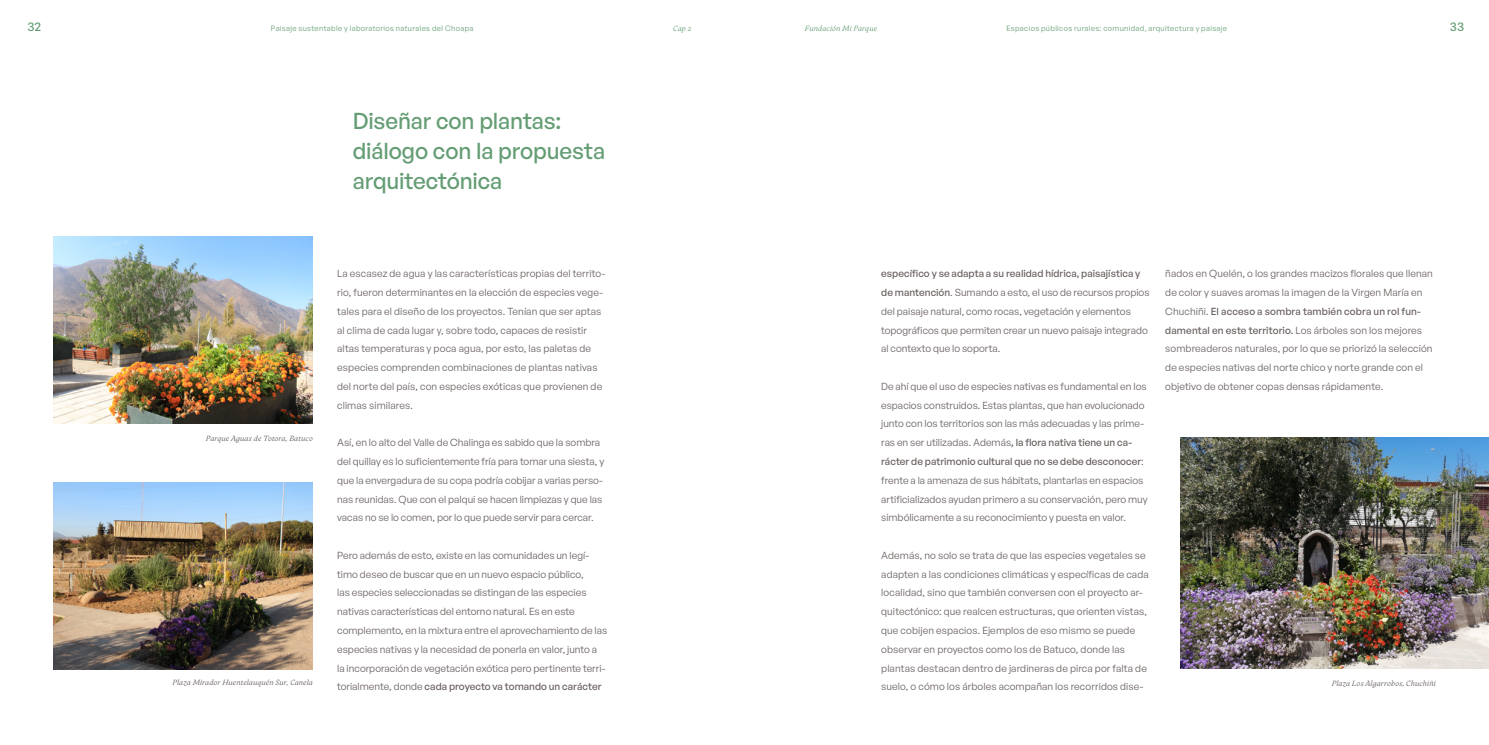
<style>
.page{position:relative;width:1489px;height:745px;background:#fff}
.page>*{position:absolute;margin:0;border:0;box-sizing:border-box;transform-origin:0 0}
.t1{font:500 22.5px/30px "General Sans";letter-spacing:-.005em;color:#649d74}
.t2{font:500 12.5px "General Sans";color:#649d74}
.t3{font:10px/18.8px "General Sans";letter-spacing:.005em;color:#675e5d}
.t4{font:7.5px "General Sans";letter-spacing:.045em;color:#649d74}
.t5{font:italic 7.5px "Neco";letter-spacing:.025em;color:#675e5d}
.t6{font:italic 7.5px "Neco";letter-spacing:.025em;color:#649d74}
.s1{font-weight:500}
</style>
<div class="page">
<img style="left:53px;top:236px;width:260px;height:187px">
<img style="left:53px;top:482px;width:260px;height:187px">
<img style="left:1180px;top:437px;width:308px;height:231px">
<p class="t2" style="left:27px;top:18px;width:15px">32</p>
<p class="t4" style="left:271px;top:23px;width:204px">Paisaje sustentable y laboratorios naturales del Choapa</p>
<p class="t6" style="left:673px;top:23px;width:20px">Cap 2</p>
<p class="t6" style="left:804px;top:23px;width:74px">Fundación Mi Parque</p>
<p class="t4" style="left:1006px;top:23px;width:222px">Espacios públicos rurales: comunidad, arquitectura y paisaje</p>
<p class="t2" style="left:1449px;top:18px;width:16px">33</p>
<h1 class="t1" style="left:353px;top:105px;width:254px">Diseñar con plantas: diálogo con la propuesta arquitectónica</h1>
<p class="t3" style="left:1165px;top:264px;width:269px">ñados en Quelén, o los grandes macizos florales que llenan de color y suaves aromas la imagen de la Virgen María en Chuchiñi. <span class="s1">El acceso a sombra también cobra un rol fun&shy;damental en este territorio.</span> Los árboles son los mejores sombreaderos naturales, por lo que se priorizó la selección de especies nativas del norte chico y norte grande con el objetivo de obtener copas densas rápidamente.</p>
<p class="t3" style="left:881px;top:264px;width:270px"><span class="s1">específico y se adapta a su realidad hídrica, paisajística y de mantención</span>. Sumando a esto, el uso de recursos propios del paisaje natural, como rocas, vegetación y elementos topográficos que permiten crear un nuevo paisaje integrado al contexto que lo soporta.</p>
<p class="t3" style="left:881px;top:376px;width:268px">De ahí que el uso de especies nativas es fundamental en los espacios construidos. Estas plantas, que han evolucionado junto con los territorios son las más adecuadas y las prime&shy;ras en ser utilizadas. Además<span class="s1">, la flora nativa tiene un ca&shy;rácter de patrimonio cultural que no se debe desconocer</span>: frente a la amenaza de sus hábitats, plantarlas en espacios artificializados ayudan primero a su conservación, pero muy simbólicamente a su reconocimiento y puesta en valor.</p>
<p class="t3" style="left:881px;top:545px;width:269px">Además, no solo se trata de que las especies vegetales se adapten a las condiciones climáticas y específicas de cada localidad, sino que también conversen con el proyecto ar&shy;quitectónico: que realcen estructuras, que orienten vistas, que cobijen espacios. Ejemplos de eso mismo se puede observar en proyectos como los de Batuco, donde las plantas destacan dentro de jardineras de pirca por falta de suelo, o cómo los árboles acompañan los recorridos dise-</p>
<p class="t3" style="left:337px;top:264px;width:269px">La escasez de agua y las características propias del territo&shy;rio, fueron determinantes en la elección de especies vege&shy;tales para el diseño de los proyectos. Tenían que ser aptas al clima de cada lugar y, sobre todo, capaces de resistir altas temperaturas y poca agua, por esto, las paletas de especies comprenden combinaciones de plantas nativas del norte del país, con especies exóticas que provienen de climas similares.</p>
<p class="t3" style="left:337px;top:432px;width:268px">Así, en lo alto del Valle de Chalinga es sabido que la sombra del quillay es lo suficientemente fría para tomar una siesta, y que la envergadura de su copa podría cobijar a varias perso&shy;nas reunidas. Que con el palqui se hacen limpiezas y que las vacas no se lo comen, por lo que puede servir para cercar.</p>
<p class="t3" style="left:337px;top:545px;width:271px">Pero además de esto, existe en las comunidades un legí&shy;timo deseo de buscar que en un nuevo espacio público,<br>las especies seleccionadas se distingan de las especies nativas características del entorno natural. Es en este complemento, en la mixtura entre el aprovechamiento de las especies nativas y la necesidad de ponerla en valor, junto a<br>la incorporación de vegetación exótica pero pertinente terri&shy;torialmente, donde <span class="s1">cada proyecto va tomando un carácter</span></p>
<p class="t5" style="left:206px;top:433px;width:108px">Parque Aguas de Totora, Batuco</p>
<p class="t5" style="left:172px;top:676px;width:142px">Plaza Mirador Huentelauquén Sur, Canela</p>
<p class="t5" style="left:1331px;top:678px;width:105px">Plaza Los Algarrobos, Chuchiñi</p>
</div>
